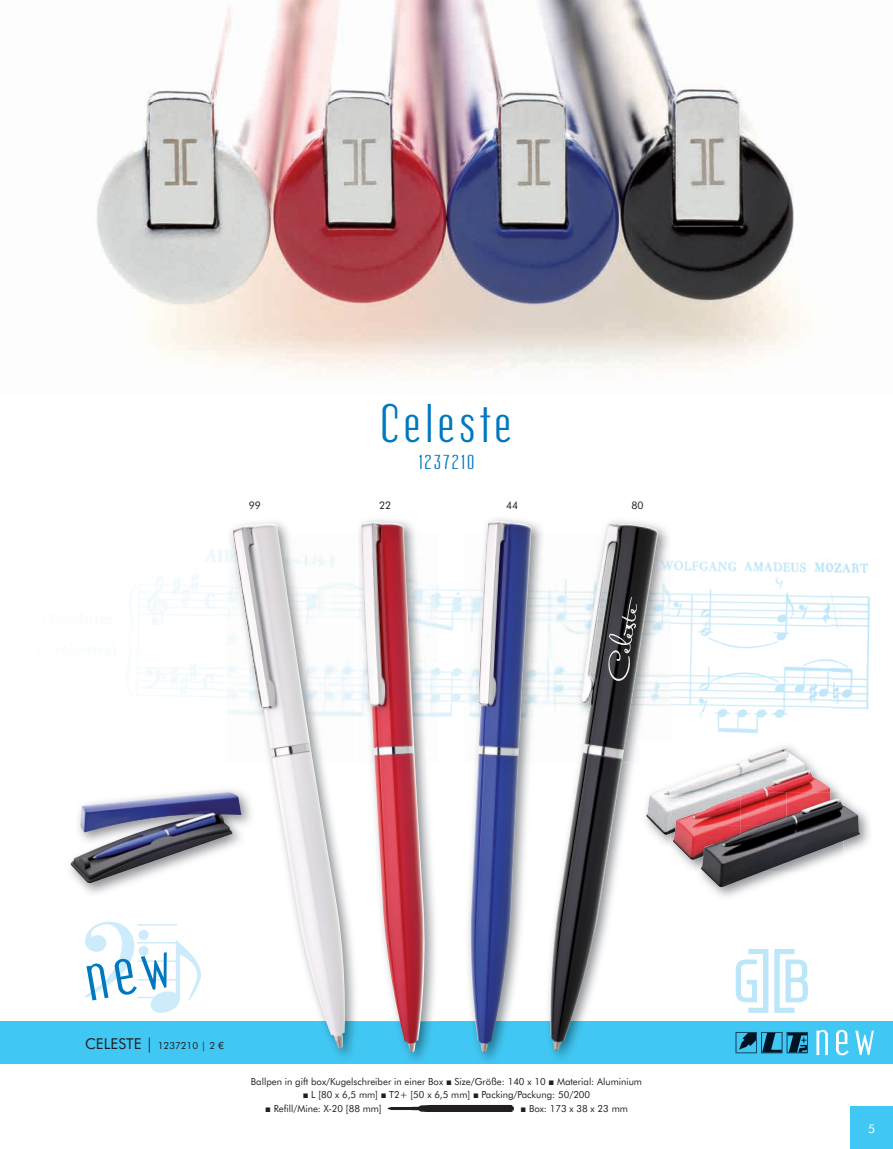
<style>
.page{position:relative;width:893px;height:1149px;background:#fff}
.page>*{position:absolute;margin:0;border:0;box-sizing:border-box;transform-origin:0 0}
.t1{font:48px "Mager";letter-spacing:.05em;color:#0078c0}
.t2{font:18px "Mager";letter-spacing:.05em;color:#0078c0}
.t3{font:12px "Futura BTCE";color:#fff}
.t4{font:10.5px "Futura BTCE";color:#231f20}
.t5{font:9.75px "Futura BTCE";color:#231f20}
.s1{font-size:15px}
.s2{font-family:"Arial"}
</style>
<div class="page">
<div style="left:850px;top:1106px;width:43px;height:42px;background:#40c7f4"></div>
<img style="left:127px;top:549px;width:743px;height:189px">
<img style="left:96px;top:0;width:703px;height:376px">
<div style="left:0;top:1020px;width:893px;height:43px;background:#40c7f4"></div>
<img style="left:356px;top:520px;width:81px;height:544px">
<img style="left:356px;top:1020px;width:81px;height:43px">
<img style="left:361px;top:521px;width:65px;height:531px">
<img style="left:227px;top:520px;width:131px;height:540px">
<img style="left:233px;top:523px;width:114px;height:525px">
<img style="left:465px;top:519px;width:79px;height:545px">
<img style="left:465px;top:1020px;width:79px;height:43px">
<img style="left:467px;top:520px;width:65px;height:533px">
<img style="left:544px;top:521px;width:126px;height:537px">
<img style="left:548px;top:522px;width:111px;height:529px">
<img style="left:79px;top:786px;width:174px;height:109px">
<img style="left:70px;top:791px;width:171px;height:92px">
<img style="left:804px;top:757px;width:6px;height:6px">
<img style="left:640px;top:740px;width:30px;height:106px">
<img style="left:646px;top:746px;width:158px;height:88px">
<img style="left:667px;top:846px;width:28px;height:25px">
<img style="left:830px;top:782px;width:9px;height:9px">
<img style="left:670px;top:834px;width:3px;height:12px">
<svg style="left:667px;top:834px;width:3px;height:12px"></svg>
<img style="left:667px;top:763px;width:46px;height:8px">
<img style="left:667px;top:771px;width:6px;height:28px">
<img style="left:713px;top:763px;width:46px;height:6px">
<img style="left:759px;top:763px;width:46px;height:6px">
<img style="left:667px;top:799px;width:6px;height:35px">
<img style="left:673px;top:769px;width:157px;height:89px">
<img style="left:699px;top:810px;width:170px;height:87px">
<img style="left:695px;top:791px;width:46px;height:4px">
<img style="left:695px;top:795px;width:46px;height:64px">
<img style="left:741px;top:791px;width:91px;height:6px">
<img style="left:700px;top:797px;width:160px;height:90px">
<svg style="left:608px;top:596px;width:29px;height:84px"></svg>
<svg style="left:736px;top:1032px;width:72px;height:20px"></svg>
<svg style="left:816px;top:1029px;width:58px;height:25px"></svg>
<svg style="left:85px;top:921px;width:116px;height:91px"></svg>
<svg style="left:736px;top:949px;width:32px;height:63px"></svg>
<svg style="left:774px;top:949px;width:34px;height:63px"></svg>
<svg style="left:387px;top:1105px;width:127px;height:6px"></svg>
<h1 class="t1" style="left:380px;top:403px;width:135px">Celeste</h1>
<h2 class="t2" style="left:418px;top:454px;width:58px">1237210</h2>
<p class="t4" style="left:249px;top:501px;width:14px">99</p>
<p class="t4" style="left:379px;top:501px;width:14px">22</p>
<p class="t4" style="left:506px;top:501px;width:14px">44</p>
<p class="t4" style="left:631px;top:501px;width:14px">80</p>
<p class="t5" style="left:85px;top:1040px;width:140px"><span class="s1">CELESTE |</span> 1237210 | 2 <span class="s2">€</span></p>
<p class="t5" style="left:251px;top:1076px;width:393px">Ballpen in gift box/Kugelschreiber in einer Box <span class="s2">■</span> Size/Größe: 140 x 10 <span class="s2">■</span> Material: Aluminium</p>
<p class="t5" style="left:303px;top:1090px;width:289px"><span class="s2">■</span> L [80 x 6,5 mm] <span class="s2">■</span> T2+ [50 x 6,5 mm] <span class="s2">■</span> Packing/Packung: 50/200</p>
<p class="t5" style="left:265px;top:1103px;width:118px"><span class="s2">■</span> Refill/Mine: X-20 [88 mm]</p>
<p class="t5" style="left:521px;top:1103px;width:109px"><span class="s2">■</span> Box: 173 x 38 x 23 mm</p>
<p class="t3" style="left:868px;top:1122px;width:9px">5</p>
</div>
